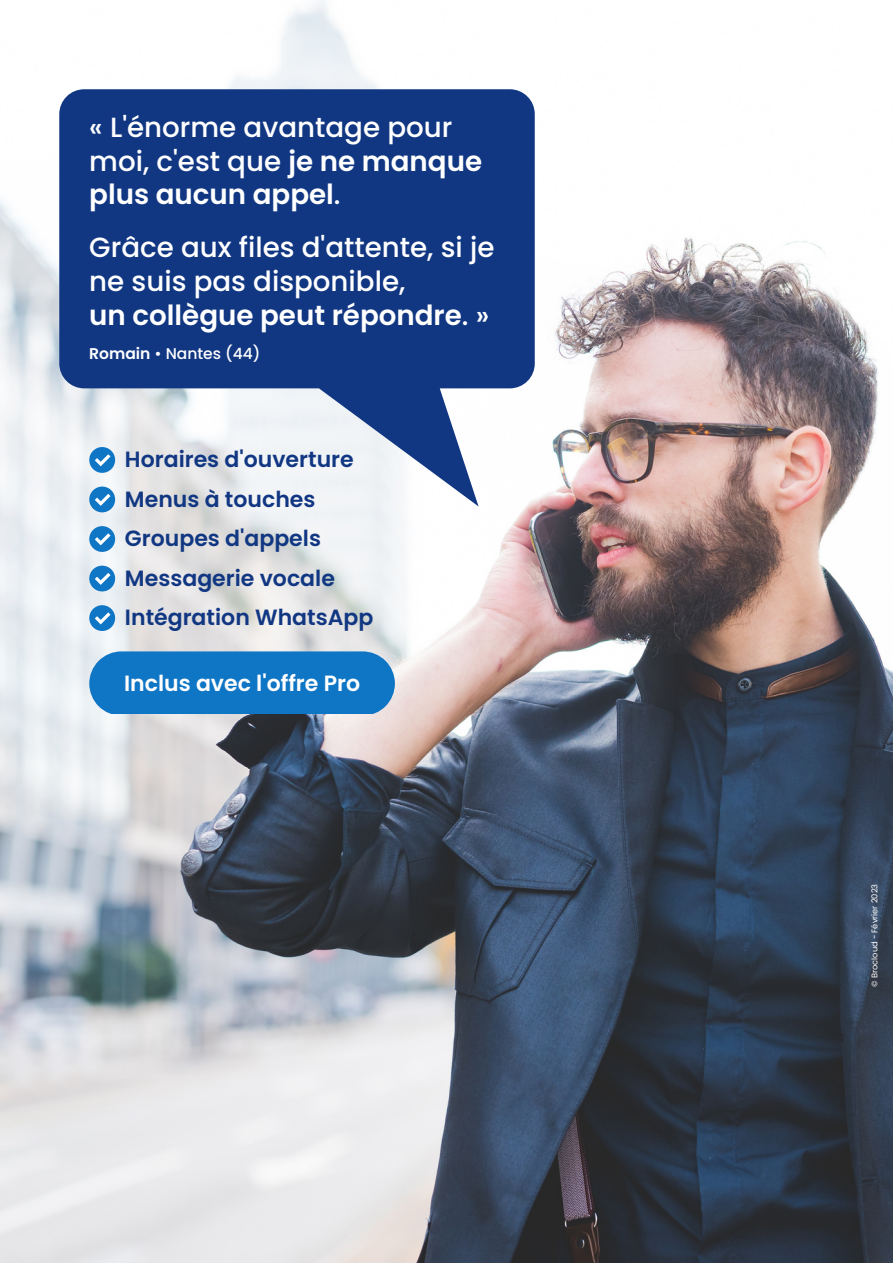
<style>
.page{position:relative;width:893px;height:1264px;background:#fff}
.page>*{position:absolute;margin:0;border:0;box-sizing:border-box;transform-origin:0 0}
.t1{font:500 27.75px/33.8px "Poppins";color:#fff}
.t2{font:600 22.05px/39.5px "Poppins";color:#113783}
.t3{font:600 22.05px "Poppins";color:#fff}
.t4{font:500 15.45px "Poppins";color:#fff}
.t5{font:8.25px "Poppins";color:#fff}
.s1{font-weight:600}
</style>
<div class="page">
<img style="left:0;top:0;width:892px;height:1262px">
<svg style="left:0;top:286px;width:49px;height:401px"></svg>
<svg style="left:59px;top:89px;width:475px;height:417px;fill:#113783"></svg>
<div style="left:89px;top:447px;width:26px;height:26px;background:#0f75c5;border-radius:50%"></div>
<svg style="left:95px;top:454px;width:15px;height:12px"></svg>
<div style="left:89px;top:486px;width:26px;height:26px;background:#0f75c5;border-radius:50%"></div>
<svg style="left:95px;top:494px;width:15px;height:12px"></svg>
<div style="left:89px;top:526px;width:26px;height:26px;background:#0f75c5;border-radius:50%"></div>
<svg style="left:95px;top:533px;width:15px;height:12px"></svg>
<div style="left:89px;top:565px;width:26px;height:26px;background:#0f75c5;border-radius:50%"></div>
<svg style="left:95px;top:573px;width:15px;height:12px"></svg>
<div style="left:89px;top:605px;width:26px;height:26px;background:#0f75c5;border-radius:50%"></div>
<svg style="left:95px;top:612px;width:15px;height:12px"></svg>
<div style="left:89px;top:651px;width:306px;height:63px;background:#0f75c5"></div>
<p class="t1" style="left:89px;top:110px;width:394px">« L'énorme avantage pour moi, c'est que <span class="s1">je ne manque plus aucun appel</span>.</p>
<p class="t1" style="left:89px;top:230px;width:406px">Grâce aux files d'attente, si je ne suis pas disponible,<br><span class="s1">un collègue peut répondre</span>. »</p>
<p class="t4" style="left:89px;top:343px;width:173px"><span class="s1">Romain</span> • Nantes (44)</p>
<p class="t2" style="left:125px;top:440px;width:250px">Horaires d'ouverture<br>Menus à touches<br>Groupes d'appels<br>Messagerie vocale<br>Intégration WhatsApp</p>
<p class="t3" style="left:124px;top:667px;width:237px">Inclus avec l'offre Pro</p>
<p class="t5" style="left:868px;top:986px;width:105px;rotate:-90deg">© Brocloud - Février 2023</p>
</div>
